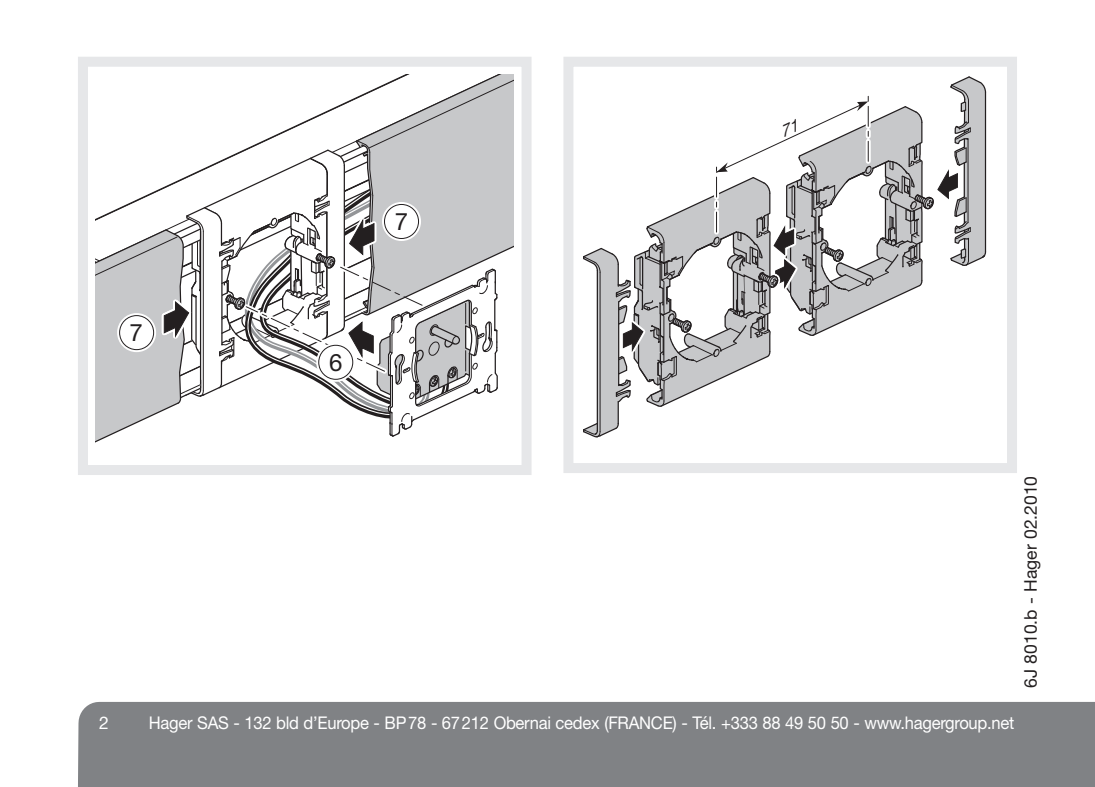
<style>
.page{position:relative;width:1095px;height:787px;background:#fff}
.page>*{position:absolute;margin:0;border:0;box-sizing:border-box;transform-origin:0 0}
.t1{font:24px "Helvetica Neue";color:#231f20}
.t2{font:17.5px "Helvetica Neue LT Com";letter-spacing:-.015em;color:#fff;scale:.95 1}
.t3{font:17.5px "Helvetica Neue LT Com";color:#231f20}
.t4{font:17.5px "Helvetica Neue LT Com";letter-spacing:-.015em;color:#fff}
</style>
<div class="page">
<div style="left:78px;top:702px;width:1017px;height:84px;background:#808285"></div>
<div style="left:78px;top:57px;width:453px;height:418px;border:10px solid #e6e7e9"></div>
<svg style="left:96px;top:74px;width:418px;height:368px"></svg>
<div style="left:563px;top:57px;width:454px;height:416px;border:10px solid #e6e7e9"></div>
<svg style="left:583px;top:76px;width:404px;height:362px"></svg>
<h1 class="t1" style="left:130px;top:324px;width:15px">7</h1>
<h1 class="t1" style="left:329px;top:354px;width:15px">6</h1>
<h1 class="t1" style="left:395px;top:213px;width:15px">7</h1>
<p class="t3" style="left:1024px;top:687px;width:213px;rotate:-90deg">6J 8010.b - Hager 02.2010</p>
<p class="t4" style="left:99px;top:716px;width:11px">2</p>
<p class="t2" style="left:149px;top:716px;width:913px">Hager SAS - 132 bld d’Europe - BP78 - 67212 Obernai cedex (FRANCE) - Tél. +333 88 49 50 50 - www.hagergroup.net</p>
</div>
